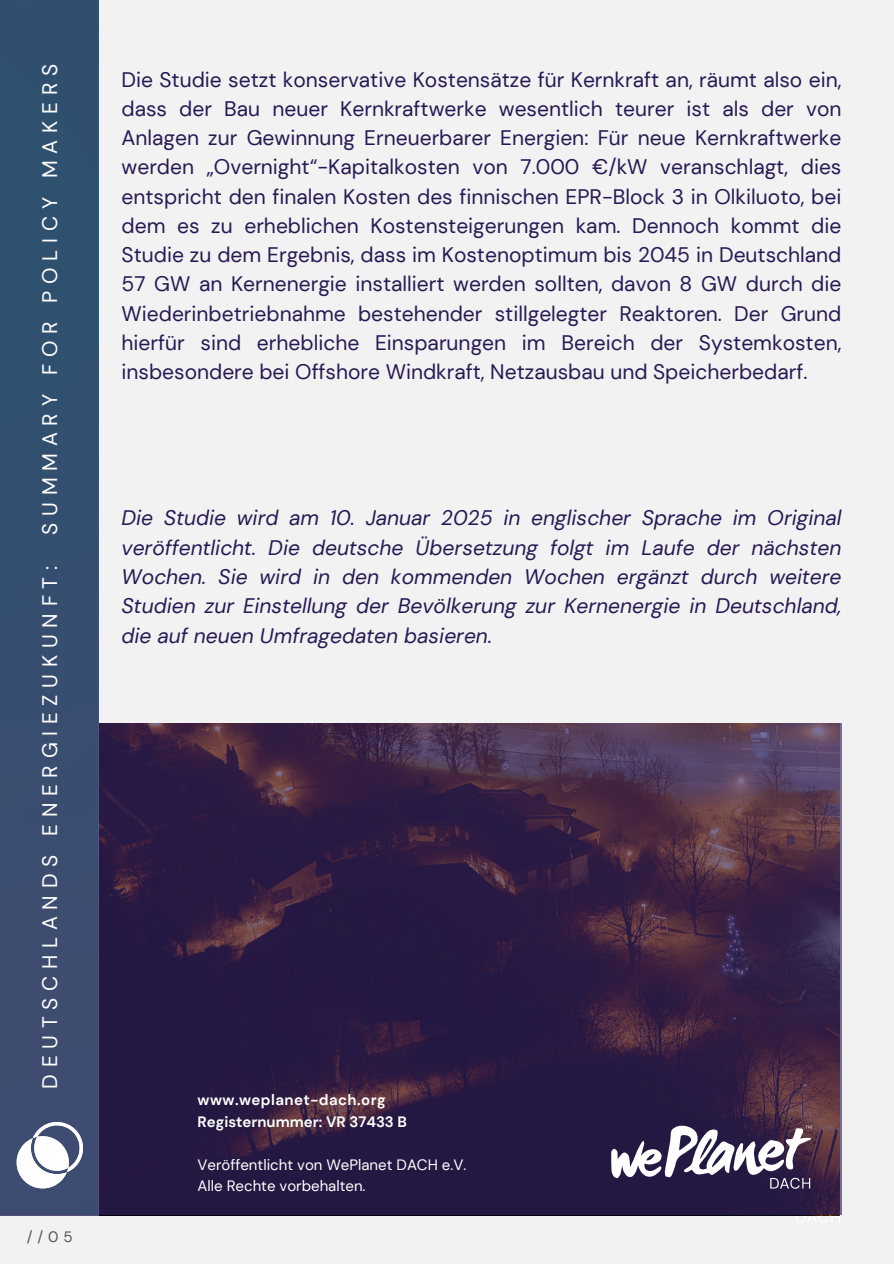
<style>
.page{position:relative;width:894px;height:1264px;background:#fff}
.page>*{position:absolute;margin:0;border:0;box-sizing:border-box;transform-origin:0 0}
.t1{font:21px/29.2px "DM Sans";color:#271a54;text-align:justify}
.t2{font:italic 21px/29.2px "DM Sans";color:#271a54;text-align:justify}
.t3{font:21px "DM Sans";letter-spacing:.32em;color:#fff}
.t4{font:15px "DM Sans";color:#fff}
.t5{font:700 15px/21.3px "DM Sans";color:#fff}
.t6{font:15px "DM Sans";color:#545454}
</style>
<div class="page">
<div style="left:0;top:0;width:893px;height:1263px;background:#f2f2f2"></div>
<svg style="left:99px;top:723px;width:742px;height:492px;background:#342044"></svg>
<div style="left:0;top:0;width:99px;height:1215px;background:#354e70"></div>
<svg style="left:17px;top:1122px;width:66px;height:66px"></svg>
<svg style="left:611px;top:1125px;width:230px;height:97px"></svg>
<p class="t3" style="left:36px;top:534px;width:472px;rotate:-90deg">SUMMARY FOR POLICY MAKERS</p>
<p class="t3" style="left:36px;top:1088px;width:524px;rotate:-90deg">DEUTSCHLANDS ENERGIEZUKUNFT:</p>
<p class="t6" style="left:27px;top:1227px;width:47px">//05</p>
<p class="t1" style="left:121px;top:65px;width:721px">Die Studie setzt konservative Kostensätze für Kernkraft an, räumt also ein, dass der Bau neuer Kernkraftwerke wesentlich teurer ist als der von Anlagen zur Gewinnung Erneuerbarer Energien: Für neue Kernkraftwerke werden „Overnight“-Kapitalkosten von 7.000 €/kW veranschlagt, dies entspricht den finalen Kosten des finnischen EPR-Block 3 in Olkiluoto, bei dem es zu erheblichen Kostensteigerungen kam. Dennoch kommt die Studie zu dem Ergebnis, dass im Kostenoptimum bis 2045 in Deutschland 57 GW an Kernenergie installiert werden sollten, davon 8 GW durch die Wiederinbetriebnahme bestehender stillgelegter Reaktoren. Der Grund hierfür sind erhebliche Einsparungen im Bereich der Systemkosten, insbesondere bei Offshore Windkraft, Netzausbau und Speicherbedarf.</p>
<h1 class="t2" style="left:121px;top:503px;width:721px">Die Studie wird am 10. Januar 2025 in englischer Sprache im Original veröffentlicht. Die deutsche Übersetzung folgt im Laufe der nächsten Wochen. Sie wird in den kommenden Wochen ergänzt durch weitere Studien zur Einstellung der Bevölkerung zur Kernenergie in Deutschland, die auf neuen Umfragedaten basieren.</h1>
<h2 class="t5" style="left:197px;top:1089px;width:211px">www.weplanet-dach.org<br>Registernummer: VR 37433 B</h2>
<h2 class="t4" style="left:197px;top:1154px;width:270px">Veröffentlicht von WePlanet DACH e.V.</h2>
<p class="t4" style="left:197px;top:1176px;width:169px">Alle Rechte vorbehalten.</p>
</div>
